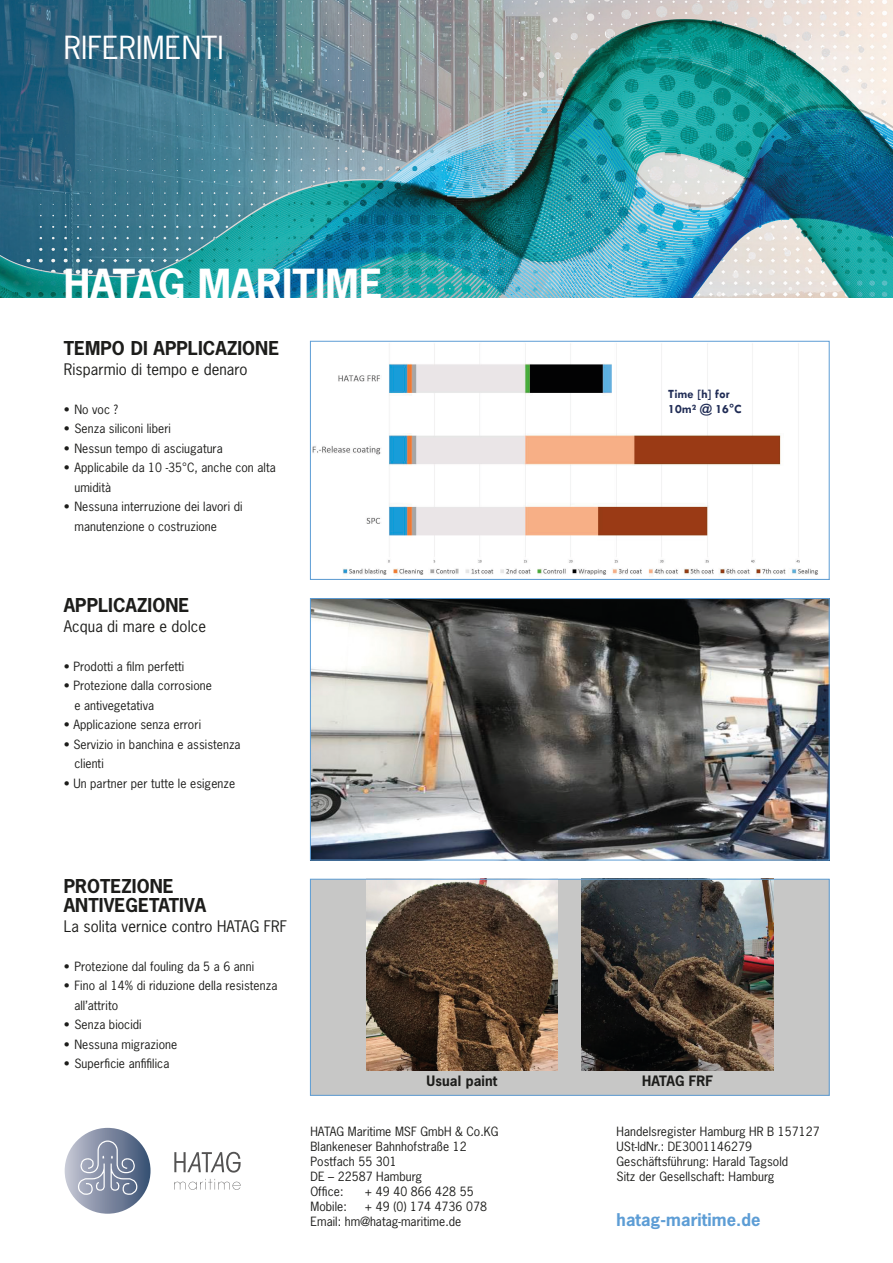
<style>
.page{position:relative;width:893px;height:1263px;background:#fff}
.page>*{position:absolute;margin:0;border:0;box-sizing:border-box;transform-origin:0 0}
.t1{font:700 39px "News Gothic Std";letter-spacing:.005em;color:#fff}
.t2{font:30px "News Gothic Std";letter-spacing:.005em;color:#fff}
.t3{font:700 18px/19.5px "News Gothic Std";letter-spacing:.005em;color:#1d1d1b}
.t4{font:700 16.5px "News Gothic Std";letter-spacing:.005em;color:#5d9dd5}
.t5{font:15px "News Gothic Std";letter-spacing:.005em;color:#1d1d1b}
.t6{font:700 13.5px "News Gothic Std";letter-spacing:.01em;color:#1d1d1b}
.t7{font:700 12.75px/15.1px "Tw Cen";color:#202c55}
.t8{font:12px/15px "News Gothic Std";letter-spacing:.005em;color:#1d1d1b}
</style>
<div class="page">
<div style="left:310px;top:879px;width:520px;height:217px;background:#c7c7c6"></div>
<img style="left:0;top:0;width:893px;height:298px">
<img style="left:312px;top:600px;width:516px;height:258px">
<div style="left:310px;top:598px;width:520px;height:262px;border:1px solid #5d9dd5"></div>
<svg style="left:174px;top:1152px;width:67px;height:20px"></svg>
<svg style="left:174px;top:1179px;width:67px;height:11px"></svg>
<svg style="left:65px;top:1128px;width:86px;height:86px"></svg>
<img style="left:312px;top:343px;width:506px;height:233px">
<div style="left:310px;top:341px;width:520px;height:239px;border:1px solid #5d9dd5"></div>
<img style="left:366px;top:881px;width:192px;height:189px">
<img style="left:582px;top:881px;width:191px;height:189px">
<div style="left:310px;top:879px;width:520px;height:217px;border:1px solid #5d9dd5"></div>
<h2 class="t2" style="left:64px;top:29px;width:161px">RIFERIMENTI</h2>
<h1 class="t1" style="left:64px;top:259px;width:320px">HATAG MARITIME</h1>
<h3 class="t3" style="left:64px;top:338px;width:217px">TEMPO DI APPLICAZIONE</h3>
<p class="t5" style="left:64px;top:359px;width:185px">Risparmio di tempo e denaro</p>
<p class="t8" style="left:64px;top:402px;width:56px">• No voc ?</p>
<p class="t8" style="left:64px;top:421px;width:109px">• Senza siliconi liberi</p>
<p class="t8" style="left:64px;top:441px;width:161px">• Nessun tempo di asciugatura</p>
<p class="t8" style="left:74px;top:458px;width:203px;line-height:19.5px;text-indent:-11px">• Applicabile da 10 -35°C, anche con alta umidità</p>
<p class="t8" style="left:74px;top:497px;width:170px;line-height:19.5px;text-indent:-11px">• Nessuna interruzione dei lavori di manutenzione o costruzione</p>
<h3 class="t3" style="left:64px;top:595px;width:127px">APPLICAZIONE</h3>
<p class="t5" style="left:64px;top:616px;width:144px">Acqua di mare e dolce</p>
<p class="t8" style="left:64px;top:658px;width:122px">• Prodotti a film perfetti</p>
<p class="t8" style="left:74px;top:676px;width:139px;line-height:19.5px;text-indent:-11px">• Protezione dalla corrosione e antivegetativa</p>
<p class="t8" style="left:64px;top:717px;width:139px">• Applicazione senza errori</p>
<p class="t8" style="left:74px;top:734px;width:168px;line-height:19.5px;text-indent:-11px">• Servizio in banchina e assistenza clienti</p>
<p class="t8" style="left:64px;top:775px;width:173px">• Un partner per tutte le esigenze</p>
<h3 class="t3" style="left:64px;top:876px;width:144px">PROTEZIONE<br>ANTIVEGETATIVA</h3>
<p class="t5" style="left:64px;top:916px;width:225px">La solita vernice contro HATAG FRF</p>
<p class="t8" style="left:64px;top:959px;width:192px">• Protezione dal fouling da 5 a 6 anni</p>
<p class="t8" style="left:74px;top:976px;width:204px;line-height:19.5px;text-indent:-11px">• Fino al 14% di riduzione della resistenza all’attrito</p>
<p class="t8" style="left:64px;top:1017px;width:79px">• Senza biocidi</p>
<p class="t8" style="left:64px;top:1037px;width:115px">• Nessuna migrazione</p>
<p class="t8" style="left:64px;top:1056px;width:107px">• Superficie anfifilica</p>
<p class="t7" style="left:668px;top:386px;width:75px">Time [h] for<br>10m² @ 16°C</p>
<p class="t6" style="left:426px;top:1072px;width:72px">Usual paint</p>
<p class="t6" style="left:642px;top:1072px;width:73px">HATAG FRF</p>
<p class="t8" style="left:310px;top:1124px;width:190px">HATAG Maritime MSF GmbH &amp; Co.KG<br>Blankeneser Bahnhofstraße 12<br>Postfach 55 301<br>DE – 22587 Hamburg<br>Office:</p>
<p class="t8" style="left:364px;top:1184px;width:111px">+ 49 40 866 428 55</p>
<p class="t8" style="left:310px;top:1199px;width:178px;text-indent:54px">+ 49 (0) 174 4736 078<br>Email: hm@hatag-maritime.de</p>
<p class="t8" style="left:310px;top:1199px;width:38px">Mobile:</p>
<p class="t8" style="left:617px;top:1124px;width:204px">Handelsregister Hamburg HR B 157127<br>USt-ldNr.: DE3001146279<br>Geschäftsführung: Harald Tagsold<br>Sitz der Gesellschaft: Hamburg</p>
<h3 class="t4" style="left:617px;top:1209px;width:145px">hatag-maritime.de</h3>
</div>
